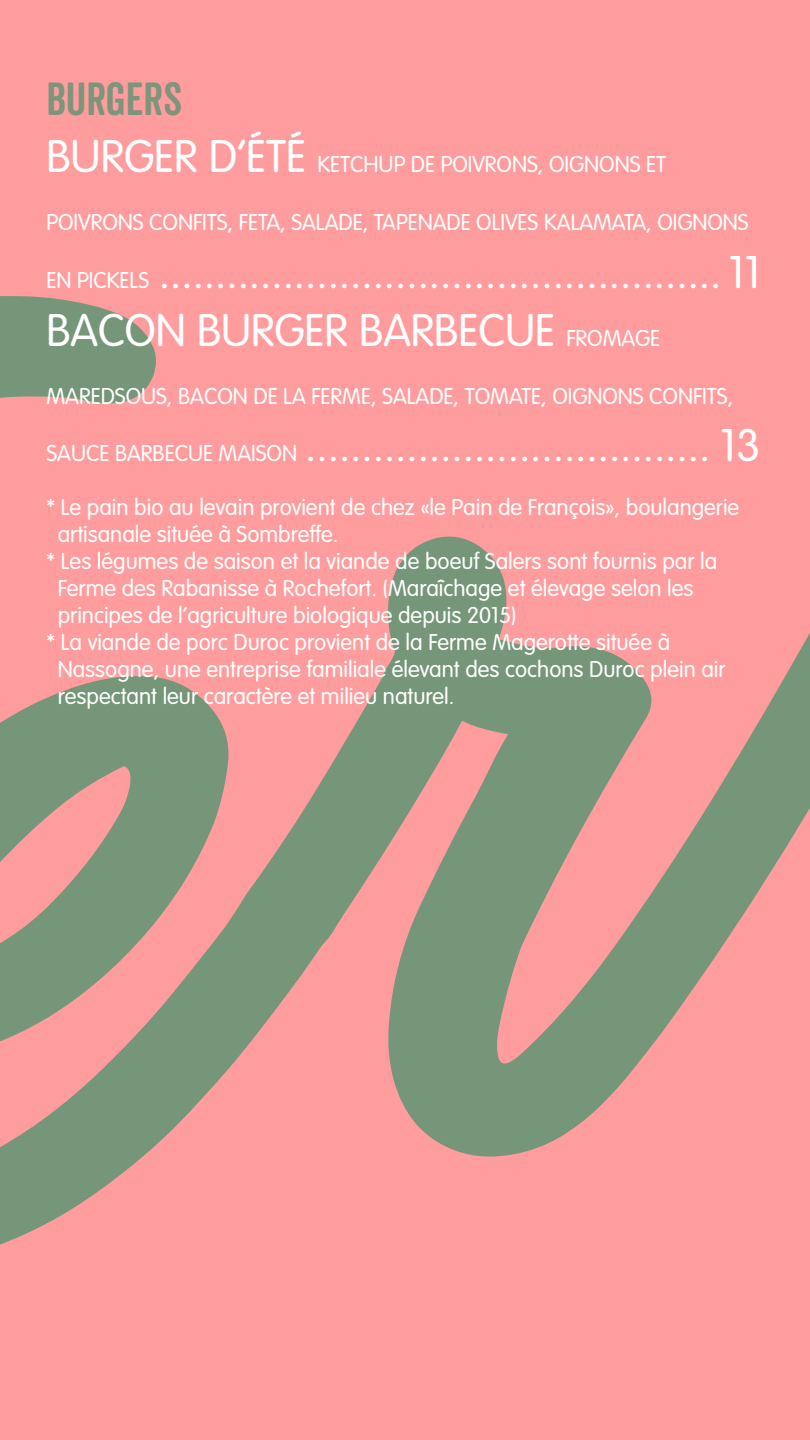
<style>
.page{position:relative;width:810px;height:1440px;background:#ff9d9e}
.page>*{position:absolute;margin:0;border:0;box-sizing:border-box;transform-origin:0 0}
.t1{font:300 45px/57.8px "VAG Rounded Std";color:#fff}
.t2{font:45px "Veneer Clean Soft";color:#7d957b}
.t3{font:300 22.5px "VAG Rounded Std";color:#fff}
.s1{font-size:45px}
.s2{font-size:22.5px}
</style>
<div class="page">
<svg style="left:0;top:296px;width:156px;height:108px;fill:#759678"></svg>
<svg style="left:0;top:676px;width:242px;height:569px;fill:#759678"></svg>
<svg style="left:242px;top:536px;width:568px;height:621px"></svg>
<h1 class="t2" style="left:46px;top:71px;width:137px">BURGERS</h1>
<p class="t3" style="left:46px;top:152px;width:621px"><span class="s1">BURGER D’ÉTÉ</span> KETCHUP DE POIVRONS, OIGNONS ET</p>
<p class="t3" style="left:46px;top:210px;width:704px">POIVRONS CONFITS, FETA, SALADE, TAPENADE OLIVES KALAMATA, OIGNONS</p>
<h1 class="t1" style="left:46px;top:245px;width:716px"><span class="s2">EN PICKELS</span> .................................................. 11<br>BACON BURGER BARBECUE <span class="s2">FROMAGE</span></h1>
<p class="t3" style="left:46px;top:383px;width:688px">MAREDSOUS, BACON DE LA FERME, SALADE, TOMATE, OIGNONS CONFITS,</p>
<h1 class="t1" style="left:46px;top:418px;width:715px"><span class="s2">SAUCE BARBECUE MAISON</span> .................................... 13</h1>
<p class="t3" style="left:46px;top:495px;width:694px">* Le pain bio au levain provient de chez «le Pain de François», boulangerie</p>
<p class="t3" style="left:58px;top:522px;width:282px">artisanale située à Sombreffe.</p>
<p class="t3" style="left:46px;top:549px;width:672px">* Les légumes de saison et la viande de boeuf Salers sont fournis par la</p>
<p class="t3" style="left:58px;top:576px;width:637px">Ferme des Rabanisse à Rochefort. (Maraîchage et élevage selon les</p>
<p class="t3" style="left:58px;top:603px;width:460px">principes de l’agriculture biologique depuis 2015)</p>
<p class="t3" style="left:46px;top:630px;width:625px">* La viande de porc Duroc provient de la Ferme Magerotte située à</p>
<p class="t3" style="left:58px;top:657px;width:669px">Nassogne, une entreprise familiale élevant des cochons Duroc plein air</p>
<p class="t3" style="left:58px;top:684px;width:398px">respectant leur caractère et milieu naturel.</p>
</div>
